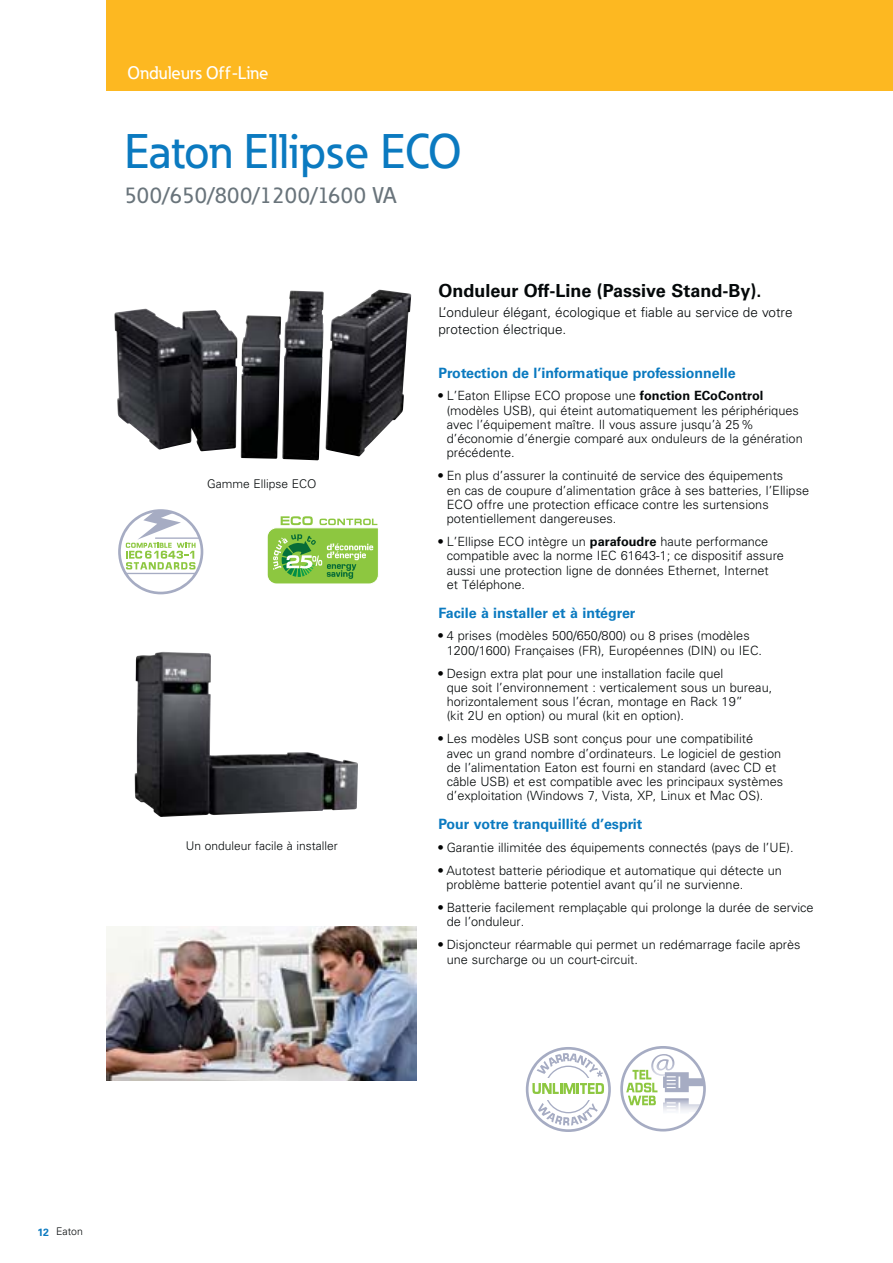
<style>
.page{position:relative;width:893px;height:1263px;background:#fff}
.page>*{position:absolute;margin:0;border:0;box-sizing:border-box;transform-origin:0 0}
.t1{font:500 48px "Eaton";letter-spacing:-.005em;color:#0b7ac0}
.t2{font:500 22.5px "Eaton";letter-spacing:.01em;color:#69747b}
.t3{font:700 18px "Univers LT Std";color:#040809}
.t4{font:500 18px "Eaton";color:#fff}
.t5{font:700 14.25px "Univers LT Std";color:#0b7ac0}
.t6{font:300 13.5px/16.2px "Univers LT Std";color:#040809}
.t7{font:300 12.75px/14.2px "Univers LT Std";color:#040809}
.t8{font:300 12px "Univers LT Std";color:#040809}
.t9{font:300 10.5px "Univers LT Std";color:#040809}
.s1{font-weight:700;color:#020303}
.s2{font-weight:700}
.s3{font-weight:700;color:#0b7ac0}
</style>
<div class="page">
<img style="left:114px;top:290px;width:297px;height:170px">
<img style="left:135px;top:652px;width:223px;height:165px">
<svg style="left:267px;top:516px;width:112px;height:68px"></svg>
<svg style="left:526px;top:1047px;width:85px;height:85px"></svg>
<svg style="left:622px;top:1047px;width:82px;height:83px"></svg>
<div style="left:620px;top:1046px;width:86px;height:86px;border:3px solid #a6acc3;border-radius:50%"></div>
<svg style="left:626px;top:1054px;width:78px;height:76px"></svg>
<svg style="left:118px;top:509px;width:85px;height:85px"></svg>
<hr style="left:155px;top:537px;width:45px;height:2px;background:#a6acc3">
<hr style="left:124px;top:573px;width:72px;height:1px;background:#a6acc3">
<div style="left:107px;top:0;width:786px;height:91px;background:#fdb821"></div>
<img style="left:107px;top:927px;width:310px;height:154px">
<h3 class="t4" style="left:128px;top:63px;width:143px">Onduleurs Off-Line</h3>
<h1 class="t1" style="left:124px;top:124px;width:338px">Eaton Ellipse ECO</h1>
<h2 class="t2" style="left:124px;top:182px;width:273px">500/650/800/1200/1600 VA</h2>
<p class="t8" style="left:207px;top:479px;width:111px">Gamme Ellipse ECO</p>
<p class="t8" style="left:186px;top:841px;width:153px">Un onduleur facile à installer</p>
<h3 class="t3" style="left:438px;top:283px;width:324px">Onduleur Off-Line (Passive Stand-By).</h3>
<p class="t6" style="left:438px;top:305px;width:356px">L’onduleur élégant, écologique et fiable au service de votre protection électrique.</p>
<p class="t5" style="left:438px;top:367px;width:299px">Protection de l’informatique professionnelle</p>
<p class="t7" style="left:447px;top:390px;width:357px;text-indent:-8px"><span class="s1">•</span> L’Eaton Ellipse ECO propose une <span class="s2">fonction ECoControl </span>(modèles USB), qui éteint automatiquement les périphériques avec l’équipement maître. Il vous assure jusqu’à 25 % d’économie d’énergie comparé aux onduleurs de la génération précédente.</p>
<p class="t7" style="left:447px;top:470px;width:364px;text-indent:-8px"><span class="s1">•</span> En plus d’assurer la continuité de service des équipements<br>en cas de coupure d’alimentation grâce à ses batteries, l’Ellipse ECO offre une protection efficace contre les surtensions potentiellement dangereuses.</p>
<p class="t7" style="left:447px;top:535px;width:339px;text-indent:-8px"><span class="s1">•</span> L’Ellipse ECO intègre un <span class="s2">parafoudre</span> haute performance compatible avec la norme IEC 61643-1; ce dispositif assure aussi une protection ligne de données Ethernet, Internet<br>et Téléphone.</p>
<p class="t5" style="left:438px;top:607px;width:199px">Facile à installer et à intégrer</p>
<p class="t7" style="left:447px;top:629px;width:317px;text-indent:-8px"><span class="s1">•</span> 4 prises (modèles 500/650/800) ou 8 prises (modèles<br>1200/1600) Françaises (FR), Européennes (DIN) ou IEC.</p>
<p class="t7" style="left:447px;top:667px;width:327px;text-indent:-8px"><span class="s1">•</span> Design extra plat pour une installation facile quel<br>que soit l’environnement : verticalement sous un bureau, horizontalement sous l’écran, montage en Rack 19”<br>(kit 2U en option) ou mural (kit en option).</p>
<p class="t7" style="left:447px;top:732px;width:338px;text-indent:-8px"><span class="s1">•</span> Les modèles USB sont conçus pour une compatibilité<br>avec un grand nombre d’ordinateurs. Le logiciel de gestion de l’alimentation Eaton est fourni en standard (avec CD et câble USB) et est compatible avec les principaux systèmes d’exploitation (Windows 7, Vista, XP, Linux et Mac OS).</p>
<p class="t5" style="left:438px;top:818px;width:205px">Pour votre tranquillité d’esprit</p>
<p class="t7" style="left:438px;top:841px;width:357px"><span class="s1">•</span> Garantie illimitée des équipements connectés (pays de l’UE).</p>
<p class="t7" style="left:446px;top:864px;width:337px;text-indent:-8px"><span class="s1">•</span> Autotest batterie périodique et automatique qui détecte un problème batterie potentiel avant qu’il ne survienne.</p>
<p class="t7" style="left:447px;top:901px;width:368px;text-indent:-8px"><span class="s1">•</span> Batterie facilement remplaçable qui prolonge la durée de service de l’onduleur.</p>
<p class="t7" style="left:447px;top:938px;width:355px;text-indent:-8px"><span class="s1">•</span> Disjoncteur réarmable qui permet un redémarrage facile après une surcharge ou un court-circuit.</p>
<p class="t9" style="left:37px;top:1227px;width:47px"><span class="s3">12</span> Eaton</p>
</div>
